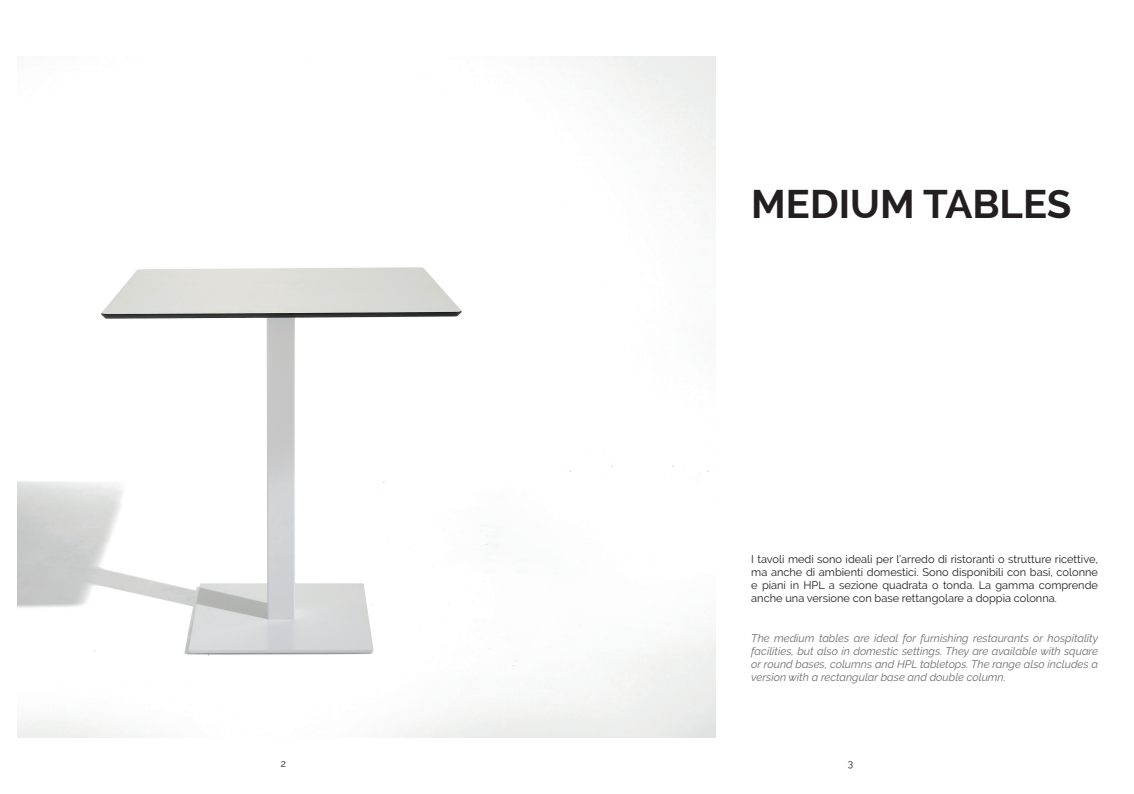
<style>
.page{position:relative;width:1134px;height:794px;background:#fff}
.page>*{position:absolute;margin:0;border:0;box-sizing:border-box;transform-origin:0 0}
.t1{font:700 40px "Raleway";color:#231f20}
.t2{font:italic 11px/13.2px "Raleway";color:#6c6d70;text-align:justify}
.t3{font:11px/13.2px "Raleway";color:#231f20;text-align:justify}
.t4{font:10px "Raleway";color:#231f20}
</style>
<div class="page">
<img style="left:17px;top:57px;width:698px;height:680px">
<p class="t1" style="left:751px;top:181px;width:322px">MEDIUM TABLES</p>
<p class="t3" style="left:751px;top:552px;width:348px">I tavoli medi sono ideali per l’arredo di ristoranti o strutture ricettive, ma anche di ambienti domestici. Sono disponibili con basi, colonne e piani in HPL a sezione quadrata o tonda. La gamma comprende anche una versione con base rettangolare a doppia colonna.</p>
<p class="t2" style="left:751px;top:631px;width:348px">The medium tables are ideal for furnishing restaurants or hospitality facilities, but also in domestic settings. They are available with square or round bases, columns and HPL tabletops. The range also includes a version with a rectangular base and double column.</p>
<p class="t4" style="left:281px;top:757px;width:7px">2</p>
<p class="t4" style="left:848px;top:757px;width:7px">3</p>
</div>
